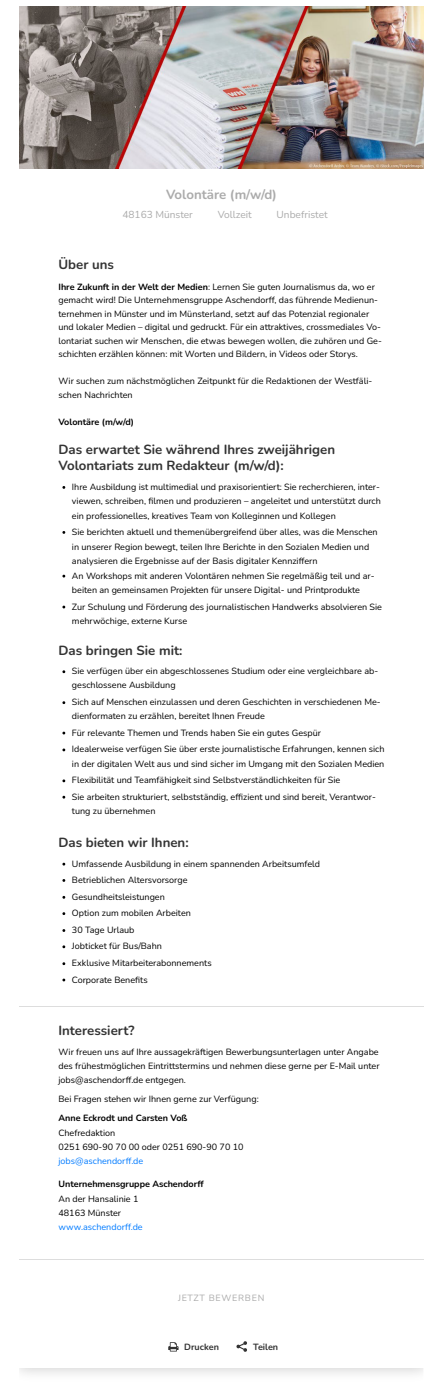
<style>
.page{position:relative;width:447px;height:1382px;background:#fff}
.page>*{position:absolute;margin:0;border:0;box-sizing:border-box;transform-origin:0 0}
.t1{font:700 13.2px/15.8px "Nunito";color:#333}
.t2{font:700 13.2px "Nunito";color:#ababab}
.t3{font:10.12px "Nunito";color:#ababab}
.t4{font:9px/16.6px "Nunito";color:#000}
.t5{font:700 9px "Nunito";color:#000}
.t6{font:9px "Nunito";color:#007bff}
.t7{font:9px "Nunito";letter-spacing:.08em;color:#ababab}
.t8{font:700 9px "Nunito";color:#333}
.t9{font:6px "Arial";color:#000}
.s1{font-weight:700}
</style>
<div class="page">
<img style="left:19px;top:7px;width:404px;height:162px">
<hr style="left:19px;top:1006px;width:404px;height:1px;background:#ddd">
<svg style="left:19px;top:1368px;width:404px;height:6px;fill:#eee"></svg>
<hr style="left:19px;top:1260px;width:404px;height:1px;background:#ddd">
<svg style="left:168px;top:1342px;width:10px;height:9px"></svg>
<svg style="left:236px;top:1341px;width:11px;height:11px"></svg>
<h1 class="t2" style="left:166px;top:185px;width:112px">Volontäre (m/w/d)</h1>
<p class="t3" style="left:122px;top:208px;width:72px">48163 Münster</p>
<p class="t3" style="left:218px;top:208px;width:35px">Vollzeit</p>
<p class="t3" style="left:276px;top:208px;width:52px">Unbefristet</p>
<h1 class="t1" style="left:58px;top:256px;width:57px">Über uns</h1>
<p class="t4" style="left:58px;top:279px;width:324px;line-height:13.5px"><span class="s1">Ihre Zukunft in der Welt der Medien</span>: Lernen Sie guten Journalismus da, wo er gemacht wird! Die Unternehmensgruppe Aschendorff, das führende Medienun‐ ternehmen in Münster und im Münsterland, setzt auf das Potenzial regionaler und lokaler Medien – digital und gedruckt. Für ein attraktives, crossmediales Vo‐ lontariat suchen wir Menschen, die etwas bewegen wollen, die zuhören und Ge‐ schichten erzählen können: mit Worten und Bildern, in Videos oder Storys.</p>
<p class="t4" style="left:58px;top:374px;width:315px;line-height:13.5px">Wir suchen zum nächstmöglichen Zeitpunkt für die Redaktionen der Westfäli‐ schen Nachrichten</p>
<p class="t5" style="left:58px;top:415px;width:77px">Volontäre (m/w/d)</p>
<h1 class="t1" style="left:58px;top:441px;width:278px">Das erwartet Sie während Ihres zweijährigen<br>Volontariats zum Redakteur (m/w/d):</h1>
<p class="t4" style="left:72px;top:479px;width:310px;line-height:14.3px;text-align:justify">Ihre Ausbildung ist multimedial und praxisorientiert: Sie recherchieren, inter‐ viewen, schreiben, filmen und produzieren – angeleitet und unterstützt durch ein professionelles, kreatives Team von Kolleginnen und Kollegen</p>
<p class="t4" style="left:72px;top:524px;width:307px;line-height:14.3px">Sie berichten aktuell und themenübergreifend über alles, was die Menschen in unserer Region bewegt, teilen Ihre Berichte in den Sozialen Medien und analysieren die Ergebnisse auf der Basis digitaler Kennziffern</p>
<p class="t4" style="left:72px;top:568px;width:304px;line-height:14.1px">An Workshops mit anderen Volontären nehmen Sie regelmäßig teil und ar‐ beiten an gemeinsamen Projekten für unsere Digital- und Printprodukte</p>
<p class="t4" style="left:72px;top:599px;width:311px;line-height:14px">Zur Schulung und Förderung des journalistischen Handwerks absolvieren Sie mehrwöchige, externe Kurse</p>
<h1 class="t1" style="left:58px;top:642px;width:125px">Das bringen Sie mit:</h1>
<p class="t4" style="left:72px;top:664px;width:307px;line-height:14px">Sie verfügen über ein abgeschlossenes Studium oder eine vergleichbare ab‐ geschlossene Ausbildung</p>
<p class="t4" style="left:72px;top:695px;width:310px;line-height:14px">Sich auf Menschen einzulassen und deren Geschichten in verschiedenen Me‐ dienformaten zu erzählen, bereitet Ihnen Freude</p>
<p class="t4" style="left:72px;top:724px;width:314px;line-height:16.9px">Für relevante Themen und Trends haben Sie ein gutes Gespür<br>Idealerweise verfügen Sie über erste journalistische Erfahrungen, kennen sich</p>
<p class="t4" style="left:72px;top:755px;width:314px">in der digitalen Welt aus und sind sicher im Umgang mit den Sozialen Medien<br>Flexibilität und Teamfähigkeit sind Selbstverständlichkeiten für Sie<br>Sie arbeiten strukturiert, selbstständig, effizient und sind bereit, Verantwor‐</p>
<p class="t4" style="left:72px;top:802px;width:85px">tung zu übernehmen</p>
<h1 class="t1" style="left:58px;top:834px;width:132px">Das bieten wir Ihnen:</h1>
<p class="t4" style="left:72px;top:855px;width:249px">Umfassende Ausbildung in einem spannenden Arbeitsumfeld<br>Betrieblichen Altersvorsorge<br>Gesundheitsleistungen<br>Option zum mobilen Arbeiten<br>30 Tage Urlaub<br>Jobticket für Bus/Bahn<br>Exklusive Mitarbeiterabonnements<br>Corporate Benefits</p>
<p class="t9" style="left:181px;top:558px;width:145px">Volontäre (m/w/d) - Unternehmensgruppe Aschendorff</p>
<h1 class="t1" style="left:58px;top:1022px;width:78px">Interessiert?</h1>
<p class="t4" style="left:58px;top:1045px;width:322px;line-height:14px;text-align:justify">Wir freuen uns auf Ihre aussagekräftigen Bewerbungsunterlagen unter Angabe des frühestmöglichen Eintrittstermins und nehmen diese gerne per E-Mail unter jobs@aschendorff.de entgegen.</p>
<p class="t4" style="left:58px;top:1091px;width:202px">Bei Fragen stehen wir Ihnen gerne zur Verfügung:</p>
<p class="t5" style="left:58px;top:1111px;width:130px">Anne Eckrodt und Carsten Voß</p>
<p class="t4" style="left:58px;top:1125px;width:186px;line-height:14px">Chefredaktion<br>0251 690-90 70 00 oder 0251 690-90 70 10</p>
<p class="t6" style="left:58px;top:1155px;width:86px">jobs@aschendorff.de</p>
<p class="t5" style="left:58px;top:1178px;width:147px">Unternehmensgruppe Aschendorff</p>
<p class="t4" style="left:58px;top:1191px;width:81px;line-height:14px">An der Hansalinie 1<br>48163 Münster</p>
<p class="t6" style="left:58px;top:1221px;width:86px">www.aschendorff.de</p>
<p class="t7" style="left:178px;top:1292px;width:88px">JETZT BEWERBEN</p>
<p class="t8" style="left:184px;top:1340px;width:36px">Drucken</p>
<p class="t8" style="left:253px;top:1340px;width:27px">Teilen</p>
</div>
